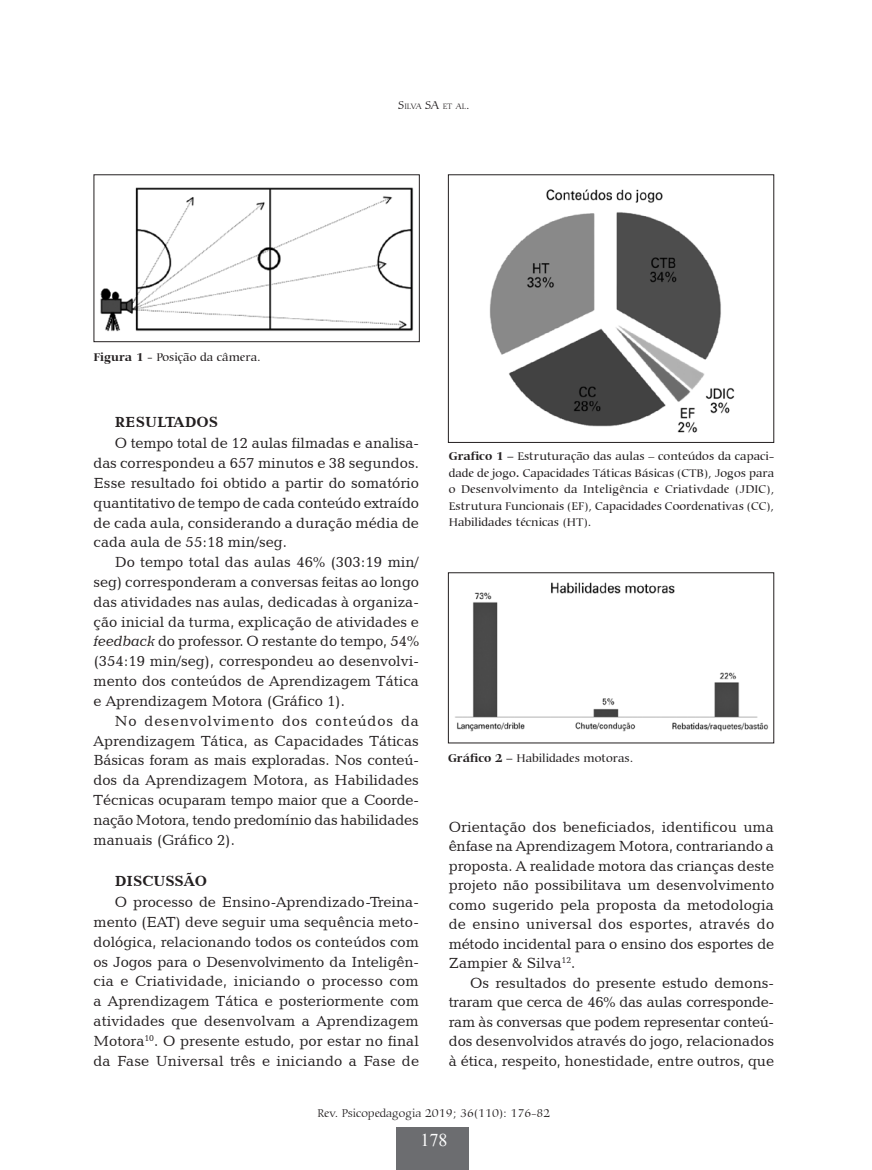
<style>
.page{position:relative;width:872px;height:1170px;background:#fff}
.page>*{position:absolute;margin:0;border:0;box-sizing:border-box;transform-origin:0 0}
.t1{font:18px "Times New Roman";color:#fff}
.t2{font:15px/19.8px "Candida BT";color:#231f20;text-align:justify}
.t3{font:700 15px "Candida BT";color:#231f20}
.t4{font:500 12px/16.5px "Carmina BT";color:#231f20;text-align:justify}
.t5{font:300 12px "Carmina BT";color:#231f20}
.t6{font:300 8.4px "Carmina BT";color:#231f20}
.s1{font-weight:700}
.s2{font-size:12px}
.s3{font-style:italic}
</style>
<div class="page">
<div style="left:396px;top:1127px;width:73px;height:42px;background:#6c6d70"></div>
<img style="left:100px;top:187px;width:314px;height:145px">
<div style="left:94px;top:174px;width:326px;height:168px;border:1px solid #231f20"></div>
<img style="left:489px;top:189px;width:246px;height:244px">
<div style="left:448px;top:174px;width:326px;height:269px;border:1px solid #231f20"></div>
<img style="left:455px;top:582px;width:313px;height:150px">
<div style="left:448px;top:572px;width:326px;height:171px;border:1px solid #231f20"></div>
<p class="t4" style="left:94px;top:349px;width:169px"><span class="s1">Figura 1 -</span> Posição da câmera.</p>
<p class="t6" style="left:398px;top:101px;width:73px"><span class="s2">S</span>ILVA <span class="s2">SA</span> ET AL<span class="s2">.</span></p>
<p class="t3" style="left:115px;top:413px;width:105px">RESULTADOS</p>
<p class="t2" style="left:94px;top:433px;width:327px;text-indent:21px">O tempo total de 12 aulas filmadas e analisa&shy;das correspondeu a 657 minutos e 38 segundos.<br>Esse resultado foi obtido a partir do somatório quantitativo de tempo de cada conteúdo extraído de cada aula, considerando a duração média de cada aula de 55:18 min/seg.</p>
<p class="t2" style="left:94px;top:552px;width:327px;text-indent:21px">Do tempo total das aulas 46% (303:19 min/ seg) corresponderam a conversas feitas ao longo das atividades nas aulas, dedicadas à organiza&shy;ção inicial da turma, explicação de atividades e <span class="s3">feedback</span> do professor. O restante do tempo, 54% (354:19 min/seg), correspondeu ao desenvolvi&shy;mento dos conteúdos de Aprendizagem Tática e Aprendizagem Motora (Gráfico 1).</p>
<p class="t2" style="left:94px;top:710px;width:327px;text-indent:21px">No desenvolvimento dos conteúdos da Aprendizagem Tática, as Capacidades Táticas Básicas foram as mais exploradas. Nos conteú&shy;dos da Aprendizagem Motora, as Habilidades Técnicas ocuparam tempo maior que a Coorde&shy;nação Motora, tendo predomínio das habilidades manuais (Gráfico 2).</p>
<p class="t3" style="left:115px;top:871px;width:94px">DISCUSSÃO</p>
<p class="t2" style="left:94px;top:891px;width:327px;text-align:left;text-indent:21px">O processo de Ensino-Aprendizado-Treina&shy;mento (EAT) deve seguir uma sequência meto&shy;dológica, relacionando todos os conteúdos com os Jogos para o Desenvolvimento da Inteligên&shy;cia e Criatividade, iniciando o processo com a Aprendizagem Tática e posteriormente com atividades que desenvolvam a Aprendizagem Motora<sup>10</sup>. O presente estudo, por estar no final da Fase Universal três e iniciando a Fase de</p>
<p class="t4" style="left:449px;top:448px;width:327px"><span class="s1">Grafico 1 –</span> Estruturação das aulas – conteúdos da capaci&shy;dade de jogo<span class="s1">.</span> Capacidades Táticas Básicas (CTB), Jogos para o Desenvolvimento da Inteligência e Criativdade (JDIC), Estrutura Funcionais (EF), Capacidades Coordenativas (CC), Habilidades técnicas (HT).</p>
<p class="t4" style="left:448px;top:750px;width:187px"><span class="s1">Gráfico 2 –</span> Habilidades motoras.</p>
<p class="t2" style="left:449px;top:816px;width:327px">Orientação dos beneficiados, identificou uma ênfase na Aprendizagem Motora, contrariando a proposta. A realidade motora das crianças deste projeto não possibilitava um desenvolvimento como sugerido pela proposta da metodologia de ensino universal dos esportes, através do método incidental para o ensino dos esportes de Zampier &amp; Silva<sup>12</sup>.</p>
<p class="t2" style="left:449px;top:972px;width:327px;text-align:left;text-indent:21px">Os resultados do presente estudo demons&shy;traram que cerca de 46% das aulas corresponde&shy;ram às conversas que podem representar conteú&shy;dos desenvolvidos através do jogo, relacionados à ética, respeito, honestidade, entre outros, que</p>
<p class="t5" style="left:317px;top:1106px;width:234px">Rev. Psicopedagogia 2019; 36(110): 176-82</p>
<p class="t1" style="left:420px;top:1128px;width:28px">178</p>
</div>
